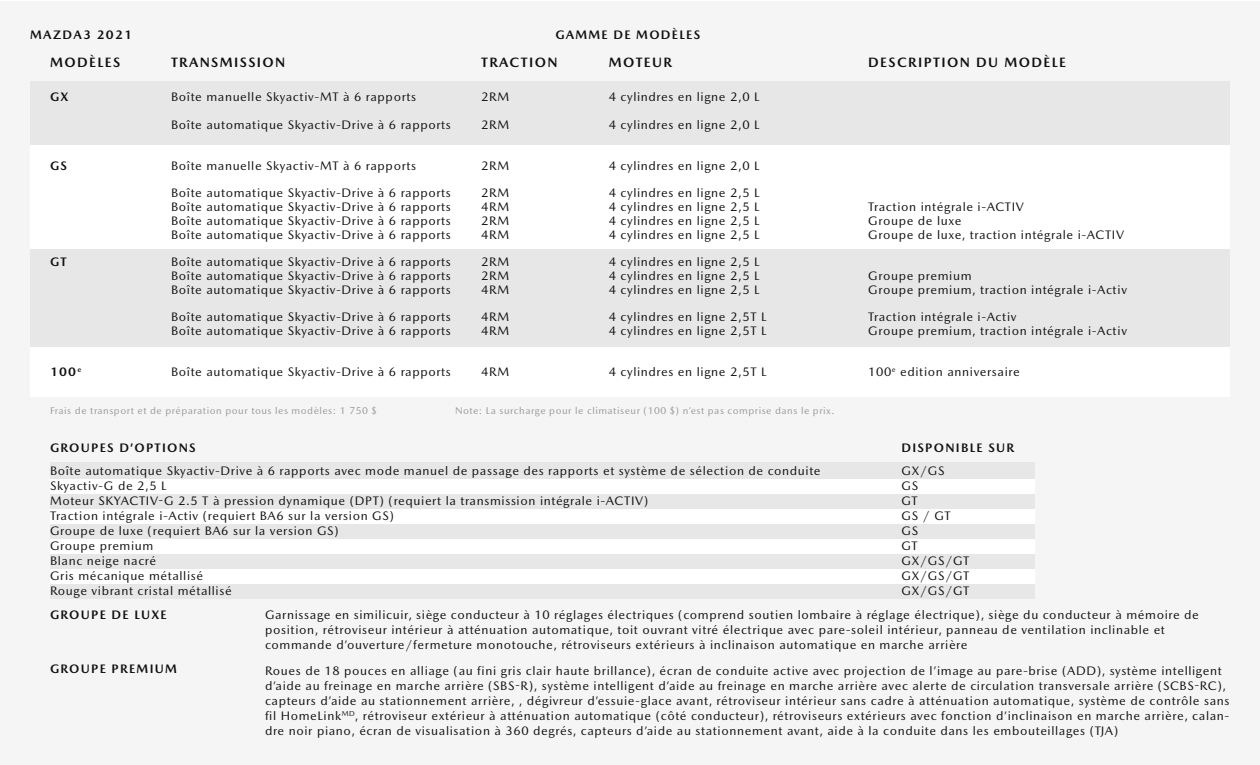
<style>
.page{position:relative;width:1260px;height:765px;background:#fff}
.page>*{position:absolute;margin:0;border:0;box-sizing:border-box;transform-origin:0 0}
.t1{font:700 13.75px "Mazda Type";letter-spacing:.1em;color:#101010}
.t2{font:12.5px/15px "Mazda Type";letter-spacing:.05em;color:#101010}
.t3{font:700 12.5px "Mazda Type";letter-spacing:.1em;color:#101010}
.t4{font:10px "Mazda Type";letter-spacing:.05em;color:#999}
</style>
<div class="page">
<div style="left:0;top:1px;width:1260px;height:764px;background:#f5f5f5"></div>
<div style="left:30px;top:346px;width:1200px;height:51px;background:#fff"></div>
<div style="left:30px;top:81px;width:1200px;height:64px;background:#e7e7e7"></div>
<div style="left:30px;top:249px;width:1200px;height:98px;background:#e7e7e7"></div>
<div style="left:30px;top:146px;width:1200px;height:103px;background:#fff"></div>
<div style="left:50px;top:462px;width:985px;height:17px;background:#e7e7e7"></div>
<div style="left:50px;top:494px;width:985px;height:15px;background:#e7e7e7"></div>
<div style="left:50px;top:524px;width:985px;height:15px;background:#e7e7e7"></div>
<div style="left:50px;top:554px;width:985px;height:15px;background:#e7e7e7"></div>
<div style="left:50px;top:584px;width:985px;height:15px;background:#e7e7e7"></div>
<div style="left:50px;top:479px;width:985px;height:15px;background:#fff"></div>
<div style="left:50px;top:509px;width:985px;height:15px;background:#fff"></div>
<div style="left:50px;top:539px;width:985px;height:15px;background:#fff"></div>
<div style="left:50px;top:569px;width:985px;height:15px;background:#fff"></div>
<p class="t3" style="left:30px;top:27px;width:104px">MAZDA3 2021</p>
<p class="t1" style="left:50px;top:54px;width:72px">MODÈLES</p>
<p class="t3" style="left:50px;top:89px;width:20px">GX</p>
<p class="t3" style="left:50px;top:158px;width:18px">GS</p>
<p class="t3" style="left:50px;top:254px;width:18px">GT</p>
<p class="t3" style="left:50px;top:364px;width:33px">100<sup>e</sup></p>
<p class="t1" style="left:171px;top:54px;width:116px">TRANSMISSION</p>
<p class="t2" style="left:171px;top:89px;width:247px">Boîte manuelle Skyactiv-MT à 6 rapports</p>
<p class="t2" style="left:171px;top:117px;width:281px">Boîte automatique Skyactiv-Drive à 6 rapports</p>
<p class="t2" style="left:171px;top:158px;width:247px">Boîte manuelle Skyactiv-MT à 6 rapports</p>
<p class="t2" style="left:171px;top:186px;width:281px">Boîte automatique Skyactiv-Drive à 6 rapports</p>
<p class="t2" style="left:171px;top:199px;width:281px">Boîte automatique Skyactiv-Drive à 6 rapports</p>
<p class="t2" style="left:171px;top:213px;width:281px">Boîte automatique Skyactiv-Drive à 6 rapports</p>
<p class="t2" style="left:171px;top:227px;width:281px">Boîte automatique Skyactiv-Drive à 6 rapports</p>
<p class="t2" style="left:171px;top:254px;width:281px">Boîte automatique Skyactiv-Drive à 6 rapports</p>
<p class="t2" style="left:171px;top:268px;width:281px">Boîte automatique Skyactiv-Drive à 6 rapports</p>
<p class="t2" style="left:171px;top:282px;width:281px">Boîte automatique Skyactiv-Drive à 6 rapports</p>
<p class="t2" style="left:171px;top:309px;width:281px">Boîte automatique Skyactiv-Drive à 6 rapports</p>
<p class="t2" style="left:171px;top:323px;width:281px">Boîte automatique Skyactiv-Drive à 6 rapports</p>
<p class="t2" style="left:171px;top:364px;width:281px">Boîte automatique Skyactiv-Drive à 6 rapports</p>
<p class="t3" style="left:555px;top:27px;width:146px">GAMME DE MODÈLES</p>
<p class="t1" style="left:481px;top:54px;width:78px">TRACTION</p>
<p class="t2" style="left:481px;top:89px;width:29px">2RM</p>
<p class="t2" style="left:481px;top:117px;width:29px">2RM</p>
<p class="t2" style="left:481px;top:158px;width:29px">2RM</p>
<p class="t2" style="left:481px;top:186px;width:29px">2RM</p>
<p class="t2" style="left:481px;top:199px;width:29px">4RM</p>
<p class="t2" style="left:481px;top:213px;width:29px">2RM</p>
<p class="t2" style="left:481px;top:227px;width:29px">4RM</p>
<p class="t2" style="left:481px;top:254px;width:29px">2RM</p>
<p class="t2" style="left:481px;top:268px;width:29px">2RM</p>
<p class="t2" style="left:481px;top:282px;width:29px">4RM</p>
<p class="t2" style="left:481px;top:309px;width:29px">4RM</p>
<p class="t2" style="left:481px;top:323px;width:29px">4RM</p>
<p class="t2" style="left:481px;top:364px;width:29px">4RM</p>
<p class="t1" style="left:609px;top:54px;width:65px">MOTEUR</p>
<p class="t2" style="left:609px;top:89px;width:152px">4 cylindres en ligne 2,0 L</p>
<p class="t2" style="left:609px;top:117px;width:152px">4 cylindres en ligne 2,0 L</p>
<p class="t2" style="left:609px;top:158px;width:152px">4 cylindres en ligne 2,0 L</p>
<p class="t2" style="left:609px;top:186px;width:152px">4 cylindres en ligne 2,5 L</p>
<p class="t2" style="left:609px;top:199px;width:152px">4 cylindres en ligne 2,5 L</p>
<p class="t2" style="left:609px;top:213px;width:152px">4 cylindres en ligne 2,5 L</p>
<p class="t2" style="left:609px;top:227px;width:152px">4 cylindres en ligne 2,5 L</p>
<p class="t2" style="left:609px;top:254px;width:152px">4 cylindres en ligne 2,5 L</p>
<p class="t2" style="left:609px;top:268px;width:152px">4 cylindres en ligne 2,5 L</p>
<p class="t2" style="left:609px;top:282px;width:152px">4 cylindres en ligne 2,5 L</p>
<p class="t2" style="left:609px;top:309px;width:159px">4 cylindres en ligne 2,5T L</p>
<p class="t2" style="left:609px;top:323px;width:159px">4 cylindres en ligne 2,5T L</p>
<p class="t2" style="left:609px;top:364px;width:159px">4 cylindres en ligne 2,5T L</p>
<p class="t4" style="left:50px;top:404px;width:328px">Frais de transport et de préparation pour tous les modèles: 1 750 $</p>
<p class="t4" style="left:455px;top:404px;width:381px">Note: La surcharge pour le climatiseur (100 $) n’est pas comprise dans le prix.</p>
<p class="t1" style="left:868px;top:54px;width:199px">DESCRIPTION DU MODÈLE</p>
<p class="t2" style="left:868px;top:199px;width:157px">Traction intégrale i-ACTIV</p>
<p class="t2" style="left:868px;top:213px;width:95px">Groupe de luxe</p>
<p class="t2" style="left:868px;top:227px;width:257px">Groupe de luxe, traction intégrale i-ACTIV</p>
<p class="t2" style="left:868px;top:268px;width:105px">Groupe premium</p>
<p class="t2" style="left:868px;top:282px;width:260px">Groupe premium, traction intégrale i-Activ</p>
<p class="t2" style="left:868px;top:309px;width:150px">Traction intégrale i-Activ</p>
<p class="t2" style="left:868px;top:323px;width:260px">Groupe premium, traction intégrale i-Activ</p>
<p class="t2" style="left:868px;top:364px;width:153px">100<sup>e</sup> edition anniversaire</p>
<p class="t3" style="left:50px;top:440px;width:147px">GROUPES D’OPTIONS</p>
<p class="t3" style="left:902px;top:440px;width:114px">DISPONIBLE SUR</p>
<p class="t2" style="left:50px;top:464px;width:772px">Boîte automatique Skyactiv-Drive à 6 rapports avec mode manuel de passage des rapports et système de sélection de conduite<br>Skyactiv-G de 2,5 L</p>
<p class="t2" style="left:50px;top:494px;width:600px">Moteur SKYACTIV-G 2.5 T à pression dynamique (DPT) (requiert la transmission intégrale i-ACTIV)<br>Traction intégrale i-Activ (requiert BA6 sur la version GS)</p>
<p class="t2" style="left:50px;top:524px;width:290px">Groupe de luxe (requiert BA6 sur la version GS)</p>
<p class="t2" style="left:50px;top:539px;width:105px">Groupe premium</p>
<p class="t2" style="left:50px;top:554px;width:108px">Blanc neige nacré</p>
<p class="t2" style="left:50px;top:569px;width:155px">Gris mécanique métallisé</p>
<p class="t2" style="left:50px;top:584px;width:183px">Rouge vibrant cristal métallisé</p>
<p class="t2" style="left:902px;top:464px;width:45px">GX/GS</p>
<p class="t2" style="left:902px;top:479px;width:18px">GS</p>
<p class="t2" style="left:902px;top:494px;width:18px">GT</p>
<p class="t2" style="left:902px;top:509px;width:51px">GS / GT</p>
<p class="t2" style="left:902px;top:524px;width:18px">GS</p>
<p class="t2" style="left:902px;top:539px;width:18px">GT</p>
<p class="t2" style="left:902px;top:554px;width:70px">GX/GS/GT</p>
<p class="t2" style="left:902px;top:569px;width:70px">GX/GS/GT</p>
<p class="t2" style="left:902px;top:584px;width:70px">GX/GS/GT</p>
<p class="t3" style="left:50px;top:607px;width:118px">GROUPE DE LUXE</p>
<p class="t3" style="left:50px;top:661px;width:128px">GROUPE PREMIUM</p>
<p class="t2" style="left:265px;top:607px;width:935px">Garnissage en similicuir, siège conducteur à 10 réglages électriques (comprend soutien lombaire à réglage électrique), siège du conducteur à mémoire de position, rétroviseur intérieur à atténuation automatique, toit ouvrant vitré électrique avec pare-soleil intérieur, panneau de ventilation inclinable et commande d’ouverture/fermeture monotouche, rétroviseurs extérieurs à inclinaison automatique en marche arrière</p>
<p class="t2" style="left:265px;top:663px;width:966px">Roues de 18 pouces en alliage (au fini gris clair haute brillance), écran de conduite active avec projection de l’image au pare-brise (ADD), système intelligent d’aide au freinage en marche arrière (SBS-R), système intelligent d’aide au freinage en marche arrière avec alerte de circulation transversale arrière (SCBS-RC), capteurs d’aide au stationnement arrière, , dégivreur d’essuie-glace avant, rétroviseur intérieur sans cadre à atténuation automatique, système de contrôle sans fil HomeLink<sup>MD</sup>, rétroviseur extérieur à atténuation automatique (côté conducteur), rétroviseurs extérieurs avec fonction d’inclinaison en marche arrière, calan&shy;dre noir piano, écran de visualisation à 360 degrés, capteurs d’aide au stationnement avant, aide à la conduite dans les embouteillages (TJA)</p>
</div>
